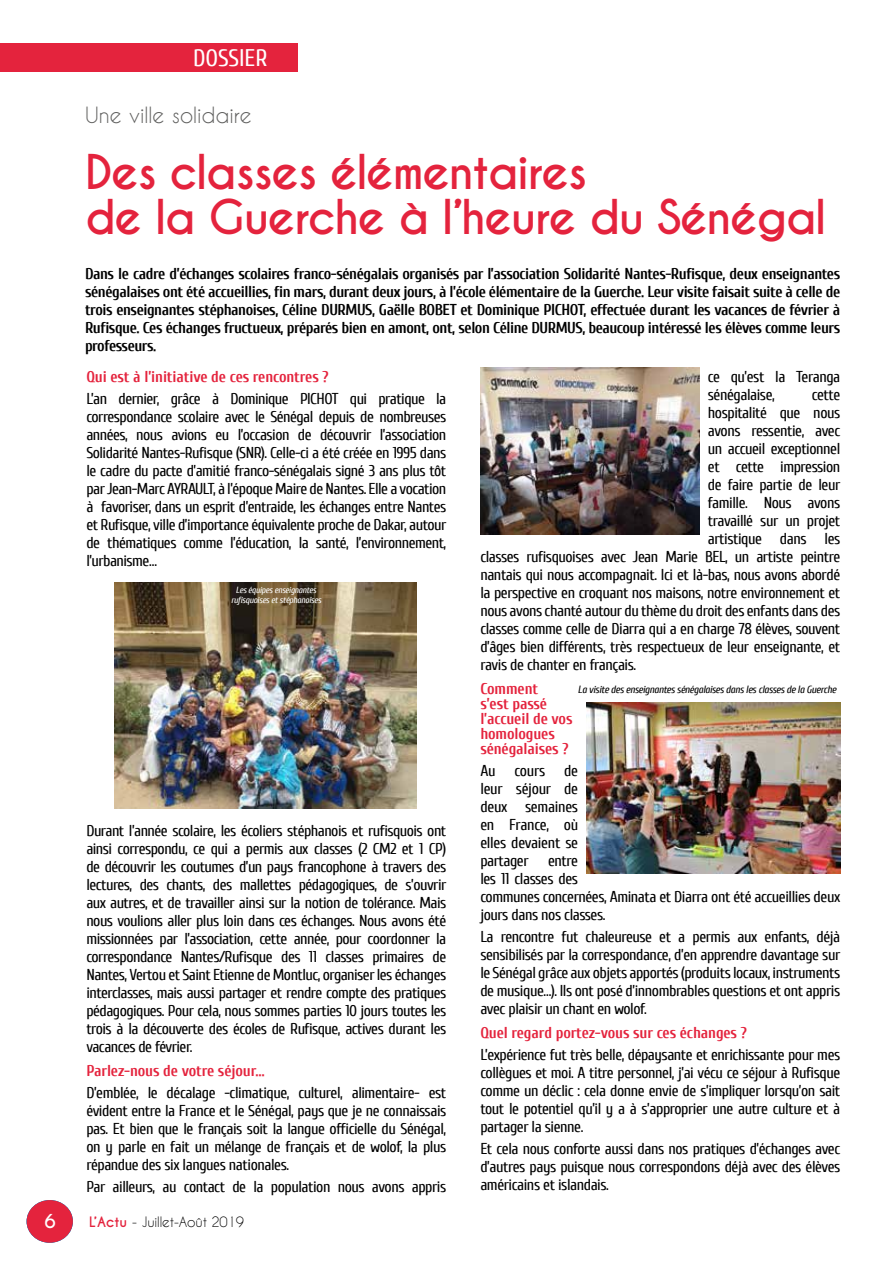
<style>
.page{position:relative;width:893px;height:1263px;background:#fff}
.page>*{position:absolute;margin:0;border:0;box-sizing:border-box;transform-origin:0 0}
.t1{font:700 45px/45px "Caviar Dreams";letter-spacing:-.03em;color:#e4233d}
.t2{font:24px "Cuprum";color:#fff}
.t3{font:21px "Caviar Dreams";color:#5d5d5c}
.t4{font:700 18px "Caviar Dreams";color:#fff}
.t5{font:15.75px/18px "Cuprum";letter-spacing:-.03em;color:#000;text-align:justify}
.t6{font:700 15.75px/18px "Cuprum";letter-spacing:-.03em;color:#000;text-align:justify}
.t7{font:700 15.75px/15px "Cuprum";letter-spacing:-.01em;color:#e4233d}
.t8{font:13.5px "Caviar Dreams";letter-spacing:-.01em;color:#000}
.t9{font:italic 10.5px "Cuprum";letter-spacing:-.03em;color:#000}
.t10{font:italic 9px/10.5px "Cuprum";letter-spacing:-.03em;color:#fff;text-align:center}
.s1{font-weight:700;color:#e4233d}
</style>
<div class="page">
<img style="left:114px;top:582px;width:302px;height:226px">
<img style="left:480px;top:368px;width:219px;height:166px">
<img style="left:587px;top:703px;width:253px;height:171px">
<div style="left:0;top:43px;width:297px;height:28px;background:#e4233d"></div>
<div style="left:27px;top:1200px;width:46px;height:43px;background:#e4233d;border-radius:50%"></div>
<h2 class="t2" style="left:193px;top:45px;width:76px">DOSSIER</h2>
<h3 class="t3" style="left:85px;top:102px;width:168px">Une ville solidaire</h3>
<h1 class="t1" style="left:85px;top:151px;width:743px">Des classes élémentaires<br>de la Guerche à l’heure du Sénégal</h1>
<p class="t6" style="left:85px;top:264px;width:757px">Dans le cadre d’échanges scolaires franco-sénégalais organisés par l’association Solidarité Nantes-Rufisque, deux enseignantes sénégalaises ont été accueillies, fin mars, durant deux jours, à l’école élémentaire de la Guerche. Leur visite faisait suite à celle de trois enseignantes stéphanoises, Céline DURMUS, Gaëlle BOBET et Dominique PICHOT, effectuée durant les vacances de février à Rufisque. Ces échanges fructueux, préparés bien en amont, ont, selon Céline DURMUS, beaucoup intéressé les élèves comme leurs professeurs.</p>
<p class="t7" style="left:86px;top:369px;width:244px">Qui est à l’initiative de ces rencontres ?</p>
<p class="t5" style="left:86px;top:390px;width:361px">L’an dernier, grâce à Dominique PICHOT qui pratique la correspondance scolaire avec le Sénégal depuis de nombreuses années, nous avions eu l’occasion de découvrir l’association Solidarité Nantes-Rufisque (SNR). Celle-ci a été créée en 1995 dans le cadre du pacte d’amitié franco-sénégalais signé 3 ans plus tôt par Jean-Marc AYRAULT, à l’époque Maire de Nantes. Elle a vocation à favoriser, dans un esprit d’entraide, les échanges entre Nantes et Rufisque, ville d’importance équivalente proche de Dakar, autour de thématiques comme l’éducation, la santé, l’environnement, l’urbanisme…</p>
<p class="t10" style="left:231px;top:585px;width:92px">Les équipes enseignantes rufisquoises et stéphanoises</p>
<p class="t5" style="left:86px;top:822px;width:361px">Durant l’année scolaire, les écoliers stéphanois et rufisquois ont ainsi correspondu, ce qui a permis aux classes (2 CM2 et 1 CP) de découvrir les coutumes d’un pays francophone à travers des lectures, des chants, des mallettes pédagogiques, de s’ouvrir aux autres, et de travailler ainsi sur la notion de tolérance. Mais nous voulions aller plus loin dans ces échanges. Nous avons été missionnées par l’association, cette année, pour coordonner la correspondance Nantes/Rufisque des 11 classes primaires de Nantes, Vertou et Saint Etienne de Montluc, organiser les échanges interclasses, mais aussi partager et rendre compte des pratiques pédagogiques. Pour cela, nous sommes parties 10 jours toutes les trois à la découverte des écoles de Rufisque, actives durant les vacances de février.</p>
<p class="t7" style="left:86px;top:1063px;width:180px">Parlez-nous de votre séjour…</p>
<p class="t5" style="left:86px;top:1084px;width:361px">D’emblée, le décalage -climatique, culturel, alimentaire- est évident entre la France et le Sénégal, pays que je ne connaissais pas. Et bien que le français soit la langue officielle du Sénégal, on y parle en fait un mélange de français et de wolof, la plus répandue des six langues nationales.</p>
<p class="t5" style="left:86px;top:1178px;width:361px">Par ailleurs, au contact de la population nous avons appris</p>
<p class="t4" style="left:44px;top:1210px;width:13px">6</p>
<p class="t8" style="left:89px;top:1214px;width:156px"><span class="s1">L’Actu</span> - Juillet-Août 2019</p>
<p class="t5" style="left:708px;top:368px;width:134px">ce qu’est la Teranga sénégalaise,</p>
<p class="t5" style="left:812px;top:386px;width:30px">cette</p>
<p class="t5" style="left:708px;top:404px;width:134px">hospitalité que nous</p>
<p class="t5" style="left:708px;top:422px;width:134px">avons ressentie, avec</p>
<p class="t5" style="left:708px;top:440px;width:134px">un accueil exceptionnel</p>
<p class="t5" style="left:708px;top:458px;width:134px">et cette impression</p>
<p class="t5" style="left:708px;top:476px;width:134px">de faire partie de leur</p>
<p class="t5" style="left:708px;top:494px;width:134px">famille. Nous avons</p>
<p class="t5" style="left:708px;top:512px;width:134px">travaillé sur un projet</p>
<p class="t5" style="left:708px;top:530px;width:134px">artistique dans les</p>
<p class="t5" style="left:480px;top:548px;width:361px">classes rufisquoises avec Jean Marie BEL, un artiste peintre</p>
<p class="t5" style="left:480px;top:566px;width:361px">nantais qui nous accompagnait. Ici et là-bas, nous avons abordé</p>
<p class="t5" style="left:480px;top:584px;width:361px">la perspective en croquant nos maisons, notre environnement et</p>
<p class="t5" style="left:480px;top:602px;width:361px">nous avons chanté autour du thème du droit des enfants dans des</p>
<p class="t5" style="left:480px;top:620px;width:361px">classes comme celle de Diarra qui a en charge 78 élèves, souvent</p>
<p class="t5" style="left:480px;top:638px;width:361px">d’âges bien différents, très respectueux de leur enseignante, et</p>
<p class="t5" style="left:480px;top:656px;width:157px">ravis de chanter en français.</p>
<p class="t7" style="left:480px;top:681px;width:94px">Comment<br>s’est passé l’accueil de vos homologues sénégalaises ?</p>
<p class="t5" style="left:480px;top:761px;width:361px;text-align:left">Au cours de<br>leur séjour de<br>deux semaines<br>en France, où<br>elles devaient se<br>partager entre<br>les 11 classes des<br>communes concernées, Aminata et Diarra ont été accueillies deux jours dans nos classes.</p>
<p class="t5" style="left:480px;top:928px;width:361px">La rencontre fut chaleureuse et a permis aux enfants, déjà sensibilisés par la correspondance, d’en apprendre davantage sur le Sénégal grâce aux objets apportés (produits locaux, instruments de musique…). Ils ont posé d’innombrables questions et ont appris avec plaisir un chant en wolof.</p>
<p class="t7" style="left:480px;top:1025px;width:268px">Quel regard portez-vous sur ces échanges ?</p>
<p class="t5" style="left:480px;top:1045px;width:361px">L’expérience fut très belle, dépaysante et enrichissante pour mes collègues et moi. A titre personnel, j’ai vécu ce séjour à Rufisque comme un déclic : cela donne envie de s’impliquer lorsqu’on sait tout le potentiel qu’il y a à s’approprier une autre culture et à partager la sienne.</p>
<p class="t5" style="left:480px;top:1140px;width:361px">Et cela nous conforte aussi dans nos pratiques d’échanges avec d’autres pays puisque nous correspondons déjà avec des élèves américains et islandais.</p>
<p class="t9" style="left:578px;top:684px;width:260px">La visite des enseignantes sénégalaises dans les classes de la Guerche</p>
</div>
